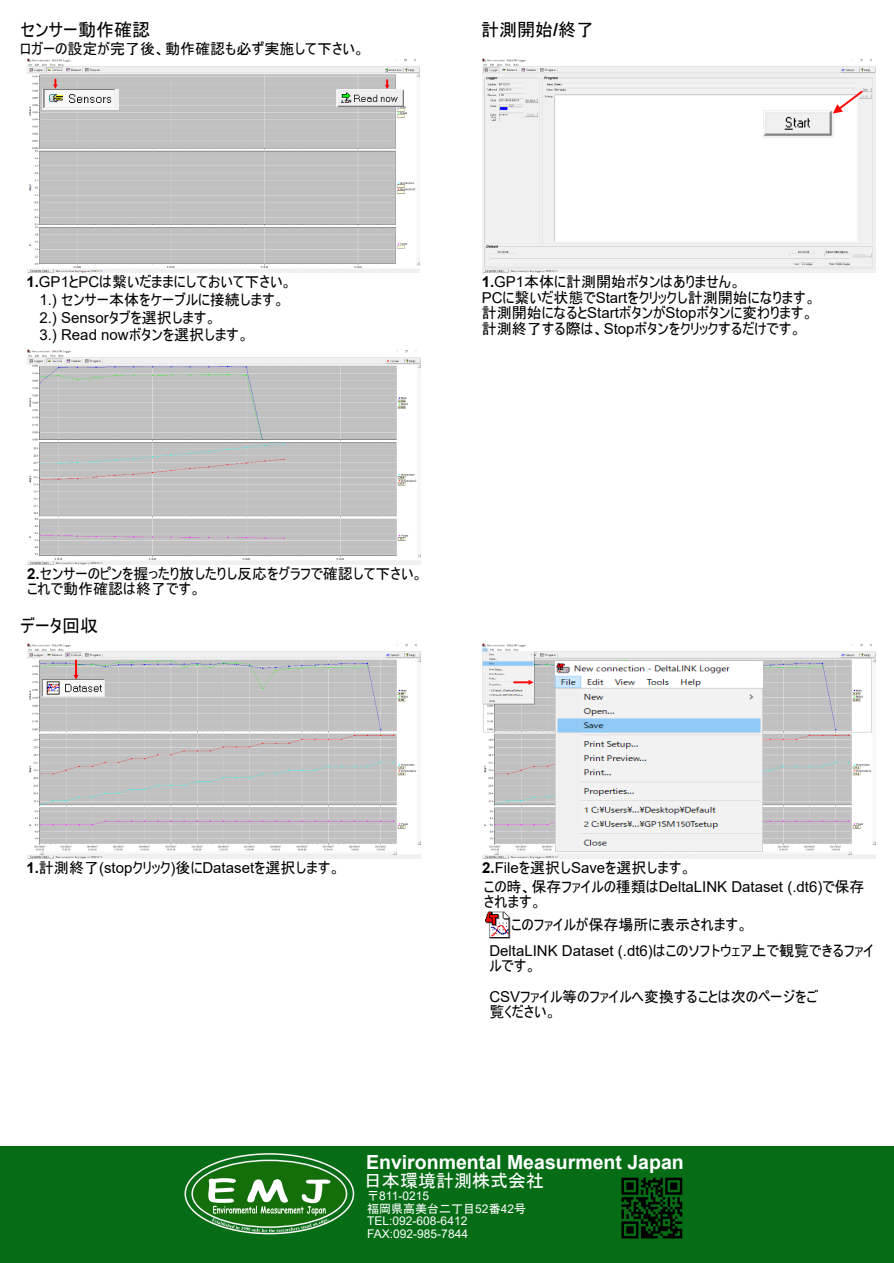
<style>
.page{position:relative;width:894px;height:1263px;background:#fff}
.page>*{position:absolute;margin:0;border:0;box-sizing:border-box;transform-origin:0 0}
.t1{font:700 19.5px "Arial";color:#fff}
.t2{font:18px "MS UI Gothic";color:#000}
.t3{font:18px "MS UI Gothic";color:#fff}
.t4{font:15px/15.5px "MS UI Gothic";color:#000}
.t5{font:15px/19.2px "Arial";color:#000}
.t6{font:12px/12.5px "Arial";color:#fff}
.s1{font-family:"Arial";font-weight:700}
.s2{font-family:"Arial"}
.s3{font-family:"MS UI Gothic"}
.s4{font-weight:700}
</style>
<div class="page">
<img style="left:485px;top:911px;width:26px;height:28px">
<img style="left:482px;top:643px;width:393px;height:215px">
<img style="left:555px;top:661px;width:206px;height:190px">
<img style="left:28px;top:643px;width:393px;height:215px">
<svg style="left:73px;top:660px;width:5px;height:20px"></svg>
<img style="left:43px;top:680px;width:61px;height:17px">
<div style="left:0;top:1146px;width:893px;height:117px;background:#066d16"></div>
<img style="left:621px;top:1177px;width:61px;height:61px">
<svg style="left:184px;top:1153px;width:170px;height:81px"></svg>
<div style="left:191px;top:1160px;width:156px;height:68px;background:#146e0a;border:2px solid #f8f8f8;border-radius:50%"></div>
<svg style="left:208px;top:1178px;width:122px;height:55px"></svg>
<img style="left:28px;top:58px;width:391px;height:214px">
<svg style="left:53px;top:80px;width:5px;height:9px"></svg>
<svg style="left:385px;top:80px;width:4px;height:9px"></svg>
<img style="left:337px;top:89px;width:66px;height:18px">
<img style="left:42px;top:89px;width:77px;height:21px">
<img style="left:28px;top:350px;width:393px;height:214px">
<img style="left:482px;top:58px;width:393px;height:215px">
<img style="left:763px;top:111px;width:70px;height:27px">
<svg style="left:832px;top:89px;width:32px;height:25px"></svg>
<svg style="left:514px;top:680px;width:19px;height:5px"></svg>
<p class="t2" style="left:20px;top:21px;width:131px">センサー動作確認</p>
<p class="t2" style="left:481px;top:20px;width:115px">計測開始<span class="s1">/</span>終了</p>
<p class="t4" style="left:20px;top:41px;width:346px">ロガーの設定が完了後、動作確認も必ず実施して下さい。</p>
<p class="t4" style="left:26px;top:274px;width:267px"><span class="s1">1.</span><span class="s2">GP1</span>と<span class="s2">PC</span>は繋いだままにしておいて下さい。</p>
<p class="t4" style="left:481px;top:274px;width:335px"><span class="s1">1.</span><span class="s2">GP1</span>本体に計測開始ボタンはありません。<br><span class="s2">PC</span>に繋いだ状態で<span class="s2">Start</span>をクリックし計測開始になります。計測開始になると<span class="s2">Start</span>ボタンが<span class="s2">Stop</span>ボタンに変わります。計測終了する際は、<span class="s2">Stop</span>ボタンをクリックするだけです。</p>
<p class="t4" style="left:39px;top:292px;width:247px"><span class="s2">1.)</span> センサー本体をケーブルに接続します。</p>
<p class="t5" style="left:39px;top:327px;width:211px">3.) Read now<span class="s3">ボタンを選択します。</span></p>
<p class="t5" style="left:39px;top:309px;width:179px">2.) Sensor<span class="s3">タブを選択します。</span></p>
<p class="t4" style="left:27px;top:566px;width:397px;line-height:15px"><span class="s1">2.</span>センサーのピンを握ったり放したりし反応をグラフで確認して下さい。これで動作確認は終了です。</p>
<p class="t2" style="left:20px;top:616px;width:79px">データ回収</p>
<p class="t4" style="left:26px;top:860px;width:315px"><span class="s1">1.</span>計測終了<span class="s2">(stop</span>クリック<span class="s2">)</span>後に<span class="s2">Dataset</span>を選択します。</p>
<p class="t5" style="left:482px;top:859px;width:384px"><span class="s4">2.</span>File<span class="s3">を選択し</span>Save<span class="s3">を選択します。<br>この時、保存ファイルの種類は</span>DeltaLINK Dataset (.dt6)<span class="s3">で保存</span></p>
<p class="t4" style="left:484px;top:894px;width:59px">されます。</p>
<p class="t4" style="left:489px;top:943px;width:386px;line-height:15px"><span class="s2">DeltaLINK Dataset (.dt6)</span>はこのソフトウェア上で観覧できるファイルです。</p>
<p class="t4" style="left:489px;top:989px;width:330px;line-height:15px"><span class="s2">CSV</span>ファイル等のファイルへ変換することは次のページをご覧ください。</p>
<p class="t4" style="left:511px;top:917px;width:238px">このファイルが保存場所に表示されます。</p>
<p class="t1" style="left:366px;top:1155px;width:319px">Environmental Measurment Japan</p>
<p class="t3" style="left:364px;top:1172px;width:182px">日本環境計測株式会社</p>
<p class="t6" style="left:367px;top:1191px;width:160px"><span class="s3">〒</span>811-0215<br><span class="s3">福岡県高美台二丁目</span>52<span class="s3">番</span>42<span class="s3">号<br></span>TEL:092-608-6412<br>FAX:092-985-7844</p>
</div>
